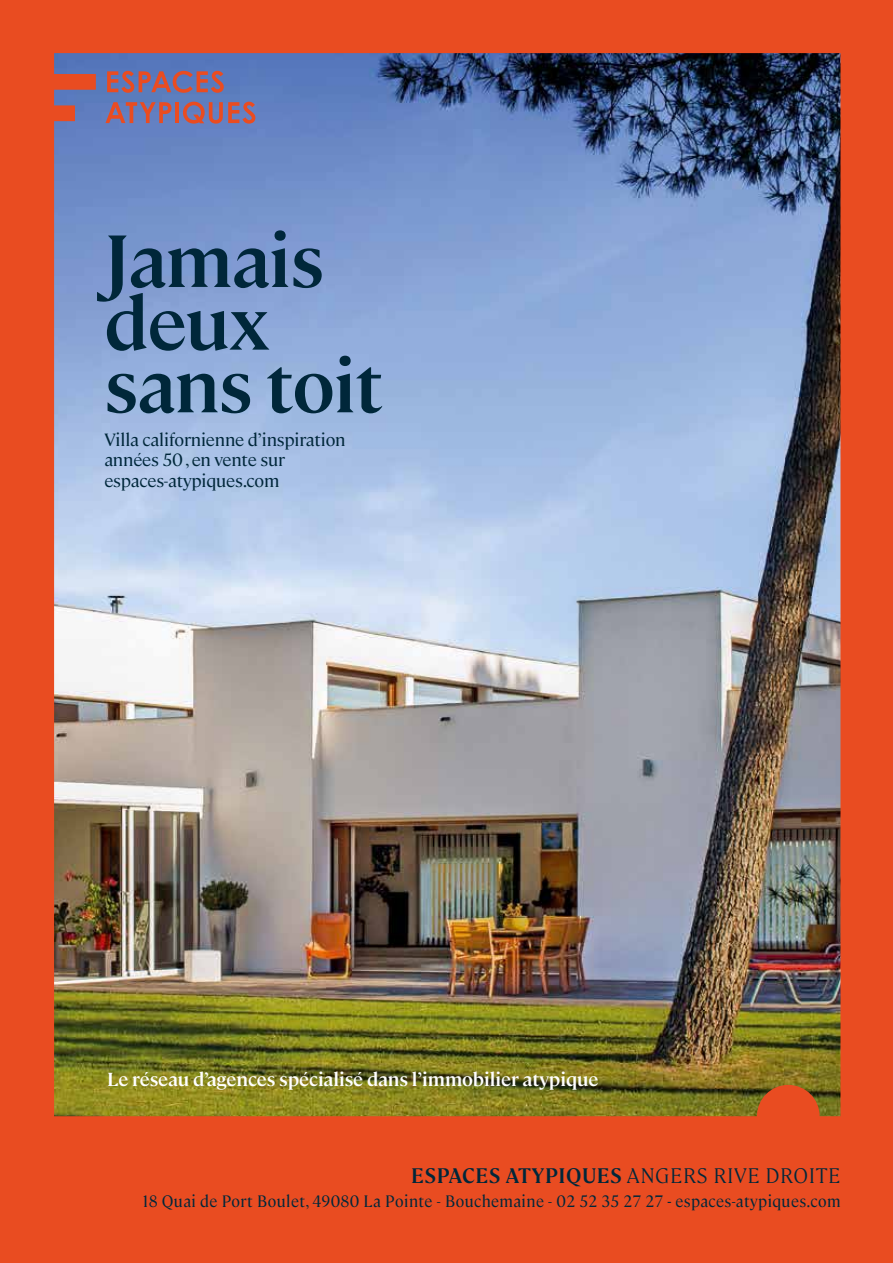
<style>
.page{position:relative;width:893px;height:1263px;background:#fff}
.page>*{position:absolute;margin:0;border:0;box-sizing:border-box;transform-origin:0 0}
.t1{font:600 73.5px/62.7px "Cambon";letter-spacing:-.015em;color:#00273a}
.t2{font:600 21px "Cambon";letter-spacing:.025em;color:#00273a;scale:.94 1}
.t3{font:600 18.9px "Cambon";letter-spacing:-.005em;color:#fff}
.t4{font:17.7px/20.5px "Cambon";letter-spacing:-.01em;color:#00273a}
.t5{font:16.5px "Cambon";letter-spacing:.025em;color:#00273a;scale:.94 1}
.s1{font-weight:300}
.s2{font-weight:600}
</style>
<div class="page">
<img style="left:0;top:0;width:893px;height:1263px">
<svg style="left:107px;top:71px;width:117px;height:22px"></svg>
<svg style="left:105px;top:102px;width:66px;height:21px"></svg>
<hr style="left:175px;top:102px;width:4px;height:21px;background:#e94c21">
<svg style="left:183px;top:102px;width:72px;height:22px"></svg>
<h1 class="t1" style="left:104px;top:224px;width:280px">Jamais deux sans toit</h1>
<p class="t4" style="left:104px;top:428px;width:243px">Villa californienne d’inspiration années 50 , en vente sur espaces-atypiques.com</p>
<p class="t3" style="left:107px;top:1066px;width:493px">Le réseau d’agences spécialisé dans l’immobilier atypique</p>
<p class="t2" style="left:411px;top:1160px;width:458px">ESPACES ATYPIQUES <span class="s1">ANGERS RIVE DROITE</span></p>
<p class="t5" style="left:143px;top:1189px;width:744px">18 Quai de Port Boulet, 49080 La Pointe - Bouchemaine - 02 52 35 27 27 <span class="s2">-</span> espaces-atypiques.com</p>
</div>
